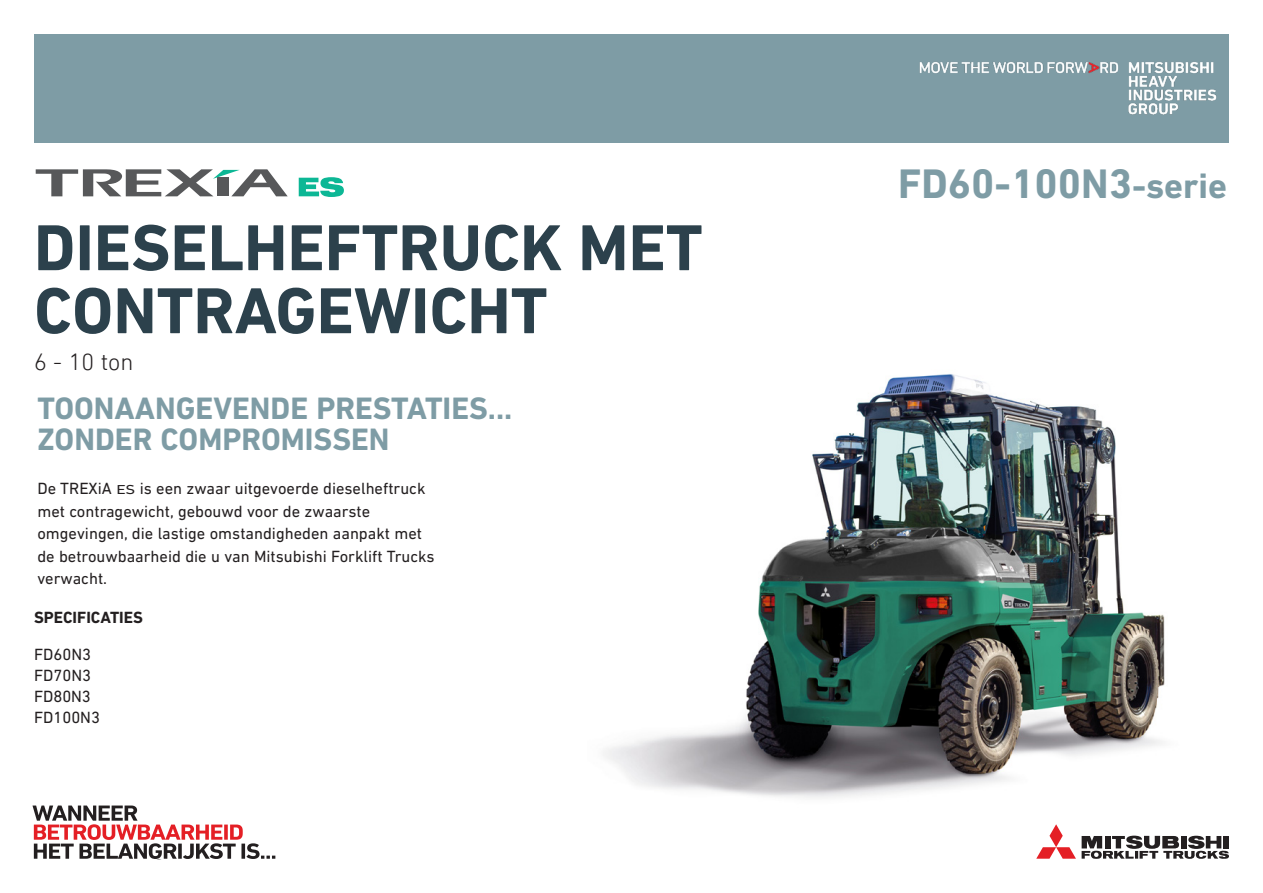
<style>
.page{position:relative;width:1263px;height:893px;background:#fff}
.page>*{position:absolute;margin:0;border:0;box-sizing:border-box;transform-origin:0 0}
.FrontCover_RANGE-NAM{font:700 66px/63px "DIN Next LT Pro";color:#2c414c}
.Inside_Series_Name_N{font:700 42px "DIN Next LT Pro";color:#7e9ca5}
.FrontCover-signature{font:700 31.5px/31.5px "DIN Next LT Pro";color:#7e9ca5}
.FrontCover-Capacity{font:300 24px "DIN Next LT Pro";color:#231f20}
.BODY_BIG_cover_lead{font:16.5px/22.5px "DIN Next LT Pro";color:#231f20}
.FrontCover_Models{font:16.5px "DIN Next LT Pro";color:#231f20}
.BODY_BIG_cover_lead-2{font:700 16.5px "DIN Next LT Pro";color:#231f20}
.s1{font-size:13.2px}
.s2{font-size:36px}
</style>
<div class="page">
<img style="left:603px;top:374px;width:562px;height:424px">
<svg style="left:1036px;top:824px;width:193px;height:35px"></svg>
<svg style="left:299px;top:177px;width:45px;height:20px"></svg>
<svg style="left:36px;top:169px;width:252px;height:27px"></svg>
<div style="left:34px;top:34px;width:1195px;height:108px;background:#7e9ca5"></div>
<img style="left:919px;top:62px;width:298px;height:53px">
<svg style="left:33px;top:805px;width:242px;height:54px"></svg>
<p class="FrontCover_RANGE-NAM" style="left:34px;top:216px;width:670px">DIESELHEFTRUCK MET<br>CONTRAGEWICHT</p>
<p class="FrontCover-Capacity" style="left:34px;top:348px;width:101px">6 - 10 ton</p>
<p class="FrontCover-signature" style="left:37px;top:392px;width:476px">TOONAANGEVENDE PRESTATIES...<br>ZONDER COMPROMISSEN</p>
<p class="BODY_BIG_cover_lead" style="left:37px;top:477px;width:399px">De TREXiA <span class="s1">ES</span> is een zwaar uitgevoerde dieselheftruck met contragewicht, gebouwd voor de zwaarste omgevingen, die lastige omstandigheden aanpakt met de betrouwbaarheid die u van Mitsubishi Forklift Trucks verwacht.</p>
<p class="BODY_BIG_cover_lead-2" style="left:34px;top:608px;width:110px">SPECIFICATIES</p>
<p class="FrontCover_Models" style="left:34px;top:645px;width:59px">FD60N3</p>
<p class="FrontCover_Models" style="left:34px;top:666px;width:59px">FD70N3</p>
<p class="FrontCover_Models" style="left:34px;top:687px;width:58px">FD80N3</p>
<p class="FrontCover_Models" style="left:34px;top:708px;width:68px">FD100N3</p>
<p class="Inside_Series_Name_N" style="left:898px;top:159px;width:331px">FD60-100N3<span class="s2">-serie</span></p>
</div>
